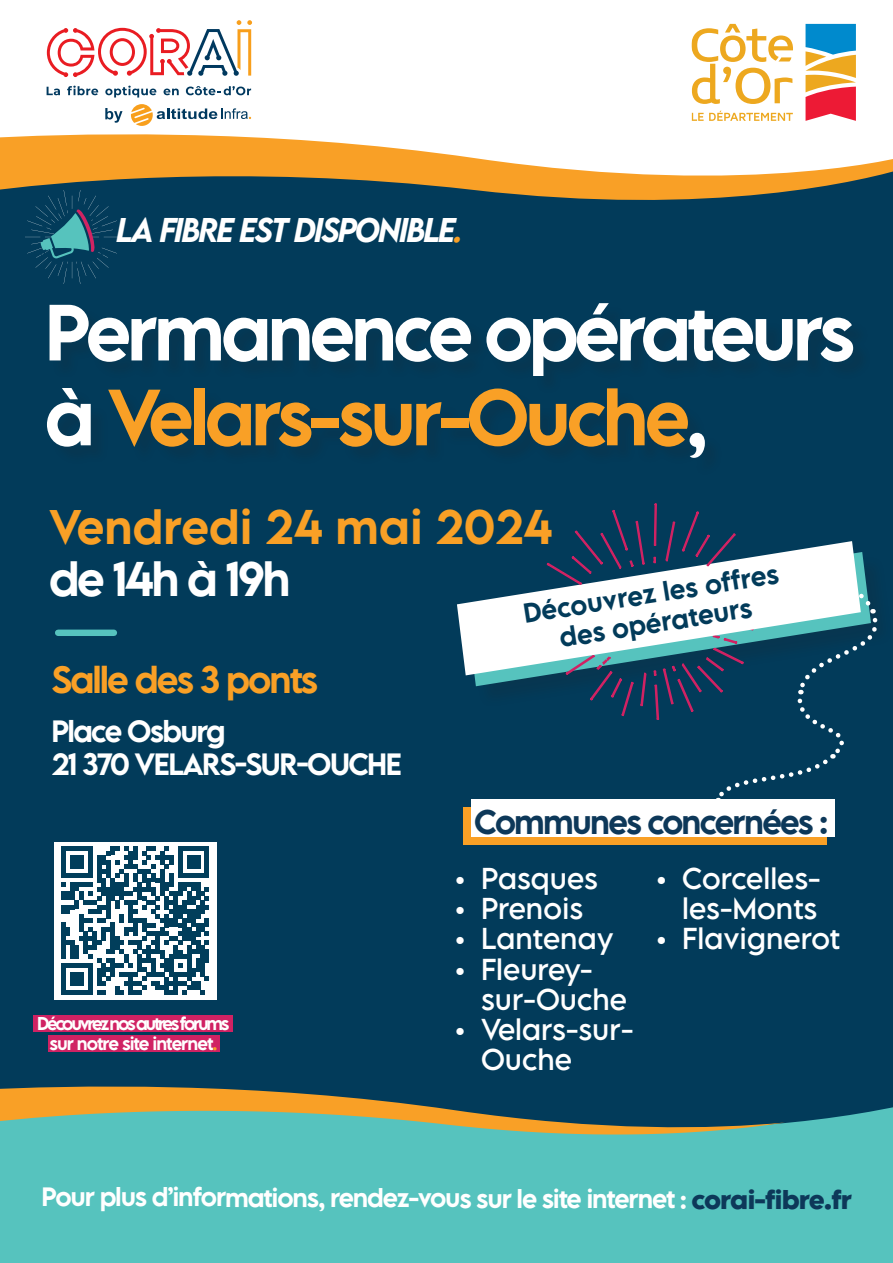
<style>
.page{position:relative;width:893px;height:1263px;background:#fff}
.page>*{position:absolute;margin:0;border:0;box-sizing:border-box;transform-origin:0 0}
.t1{font:500 70.65px/84.9px "LEMONMILK Pro FTR";letter-spacing:-.06em;color:#fff}
.t2{font:500 43.2px "LEMONMILK Pro FTR";color:#f9a026}
.t3{font:500 43.2px "LEMONMILK Pro FTR";letter-spacing:-.06em;color:#fff}
.t4{font:500 33.9px "LEMONMILK Pro FTR";letter-spacing:-.06em;color:#f9a026}
.t5{font:italic 500 30.45px "LEMONMILK Pro FTR";letter-spacing:-.06em;color:#fff}
.t6{font:500 30.45px "LEMONMILK Pro FTR";letter-spacing:-.06em;color:#0d3859}
.t7{font:500 27.45px "LEMONMILK Pro FTR";letter-spacing:-.06em;color:#fff}
.t8{font:26.85px/30px "LEMONMILK Pro FTR";color:#fff}
.t9{font:500 24.45px "LEMONMILK Pro FTR";color:#023b5a}
.t10{font:500 23.7px "LEMONMILK Pro FTR";letter-spacing:-.055em;color:#fff}
.t11{font:500 16.5px "LEMONMILK Pro FTR";letter-spacing:-.14em;color:#fff}
.t12{font:500 16.5px "LEMONMILK Pro FTR";letter-spacing:-.06em;color:#fff}
.s1{color:#f9a026}
.s2{font-weight:700;color:#0d3859}
</style>
<div class="page">
<svg style="left:0;top:134px;width:510px;height:29px;fill:#f9a026"></svg>
<div style="left:0;top:163px;width:893px;height:931px;background:#023b5a"></div>
<div style="left:470px;top:555px;width:423px;height:153px;background:#023a59"></div>
<svg style="left:467px;top:675px;width:79px;height:11px"></svg>
<svg style="left:564px;top:675px;width:83px;height:57px"></svg>
<svg style="left:457px;top:541px;width:196px;height:134px;fill:#fff"></svg>
<div style="left:463px;top:807px;width:364px;height:38px;background:#f9a026"></div>
<div style="left:471px;top:799px;width:364px;height:38px;background:#fff"></div>
<svg style="left:664px;top:23px;width:229px;height:532px"></svg>
<svg style="left:545px;top:502px;width:100px;height:84px"></svg>
<div style="left:58px;top:629px;width:56px;height:7px;background:#56c3be"></div>
<svg style="left:26px;top:190px;width:94px;height:94px;background:#124c67"></svg>
<svg style="left:653px;top:329px;width:227px;height:473px"></svg>
<div style="left:54px;top:842px;width:162px;height:157px;background:#fff"></div>
<div style="left:33px;top:1015px;width:200px;height:17px;background:#d02263"></div>
<div style="left:48px;top:1035px;width:171px;height:17px;background:#d02263"></div>
<div style="left:50px;top:306px;width:821px;height:170px;background:#023a59"></div>
<div style="left:0;top:1094px;width:893px;height:169px;background:#56c3be"></div>
<svg style="left:0;top:1081px;width:785px;height:53px;background:#627960"></svg>
<svg style="left:47px;top:20px;width:205px;height:57px"></svg>
<svg style="left:47px;top:87px;width:13px;height:8px"></svg>
<svg style="left:67px;top:86px;width:31px;height:9px"></svg>
<svg style="left:105px;top:86px;width:51px;height:12px"></svg>
<svg style="left:164px;top:89px;width:15px;height:6px"></svg>
<svg style="left:186px;top:86px;width:65px;height:9px"></svg>
<svg style="left:131px;top:104px;width:120px;height:22px"></svg>
<svg style="left:105px;top:108px;width:18px;height:15px"></svg>
<svg style="left:801px;top:23px;width:59px;height:103px"></svg>
<svg style="left:691px;top:24px;width:102px;height:80px"></svg>
<svg style="left:692px;top:111px;width:101px;height:10px"></svg>
<svg style="left:61px;top:846px;width:148px;height:148px"></svg>
<p class="t5" style="left:116px;top:210px;width:348px">LA FIBRE EST DISPONIBLE<span class="s1">.</span></p>
<p class="t1" style="left:45px;top:291px;width:812px">Permanence opérateurs à <span class="s1">Velars-sur-Ouche</span>,</p>
<p class="t2" style="left:49px;top:498px;width:505px">Vendredi 24 mai 2024</p>
<p class="t3" style="left:49px;top:550px;width:243px">de 14h à 19h</p>
<p class="t9" style="left:521px;top:598px;width:260px;rotate:-9deg">Découvrez les offres</p>
<p class="t9" style="left:557px;top:622px;width:196px;rotate:-9deg">des opérateurs</p>
<p class="t4" style="left:52px;top:657px;width:268px">Salle des 3 ponts</p>
<p class="t7" style="left:52px;top:713px;width:176px">Place Osburg</p>
<p class="t7" style="left:52px;top:746px;width:352px">21 370 VELARS-SUR-OUCHE</p>
<p class="t11" style="left:37px;top:1013px;width:194px">Découvrez nos autres forums</p>
<p class="t12" style="left:49px;top:1033px;width:170px">sur notre site internet<span class="s1">.</span></p>
<p class="t6" style="left:474px;top:802px;width:355px">Communes concernées :</p>
<p class="t8" style="left:454px;top:864px;width:146px">• Pasques</p>
<p class="t8" style="left:454px;top:894px;width:131px">• Prenois</p>
<p class="t8" style="left:454px;top:924px;width:162px">• Lantenay</p>
<p class="t8" style="left:481px;top:954px;width:148px;text-indent:-27px">• Fleurey&shy;sur-Ouche</p>
<p class="t8" style="left:481px;top:1014px;width:154px;text-indent:-27px">• Velars-sur-<br>Ouche</p>
<p class="t8" style="left:655px;top:864px;width:167px;text-align:right">• Corcelles&shy;les-Monts</p>
<p class="t8" style="left:655px;top:924px;width:187px">• Flavignerot</p>
<p class="t10" style="left:42px;top:1182px;width:812px">Pour plus d’informations, rendez-vous sur le site internet : <span class="s2">corai-fibre.fr</span></p>
</div>
